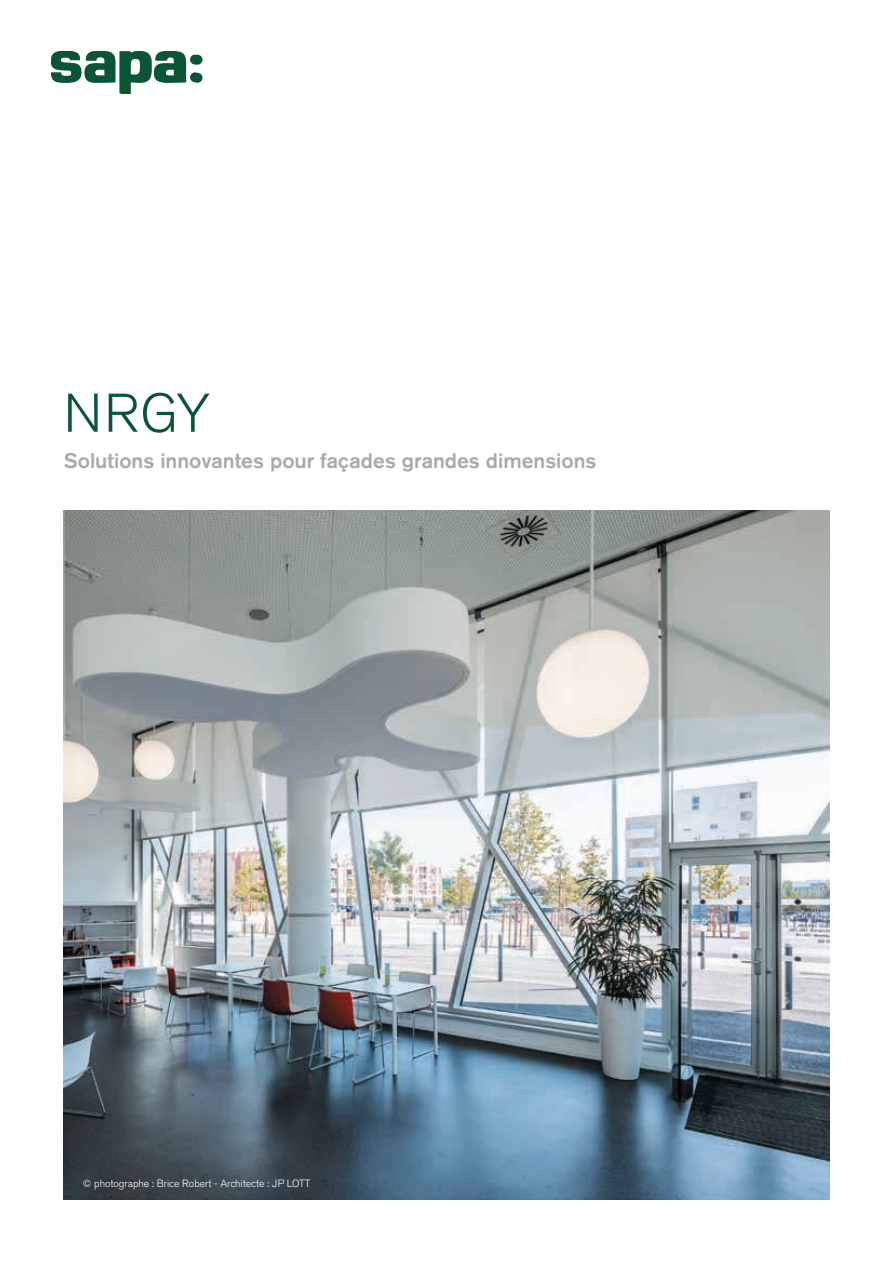
<style>
.page{position:relative;width:893px;height:1263px;background:#fff}
.page>*{position:absolute;margin:0;border:0;box-sizing:border-box;transform-origin:0 0}
.t1{font:300 54px "Akzidenz Grotesk Pro";color:#0a5533}
.t2{font:500 21px "Akzidenz Grotesk Pro";color:#a8a9ad}
.t3{font:300 10.5px "Akzidenz Grotesk Pro";color:#fff}
</style>
<div class="page">
<svg style="left:190px;top:55px;width:10px;height:9px"></svg>
<svg style="left:190px;top:72px;width:10px;height:10px"></svg>
<img style="left:64px;top:510px;width:765px;height:689px">
<svg style="left:51px;top:51px;width:135px;height:43px"></svg>
<div style="left:192px;top:55px;width:10px;height:10px;background:#0a5533;border-radius:50%"></div>
<div style="left:192px;top:73px;width:10px;height:10px;background:#0a5533;border-radius:50%"></div>
<h1 class="t1" style="left:64px;top:378px;width:148px">NRGY</h1>
<p class="t2" style="left:64px;top:447px;width:534px">Solutions innovantes pour façades grandes dimensions</p>
<p class="t3" style="left:83px;top:1176px;width:229px">© photographe : Brice Robert - Architecte : JP LOTT</p>
</div>
